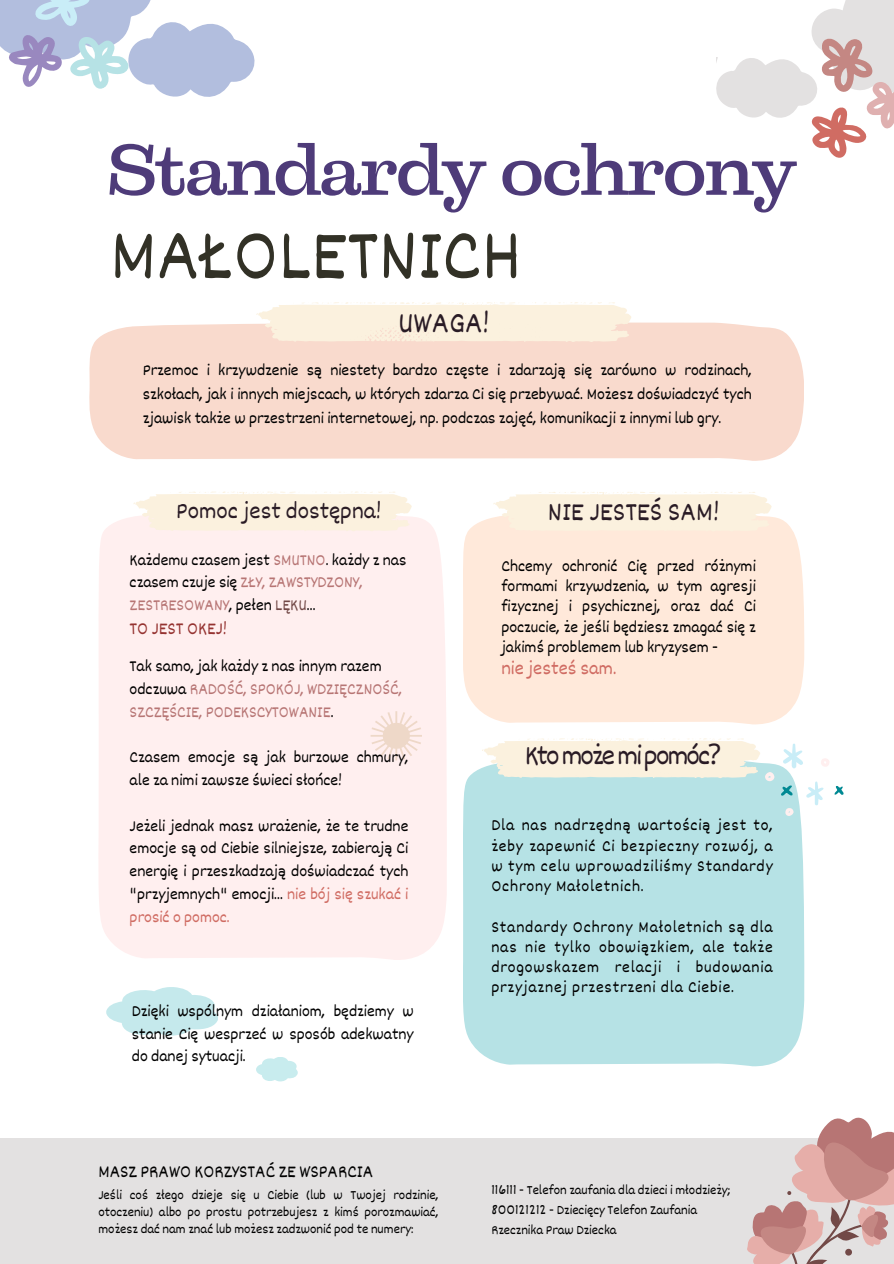
<style>
.page{position:relative;width:894px;height:1264px;background:#fff}
.page>*{position:absolute;margin:0;border:0;box-sizing:border-box;transform-origin:0 0}
.t1{font:74.4px "Dekko";color:#323126}
.t2{font:500 67.8px "Liberteen";letter-spacing:-.04em;color:#4e3b79}
.t3{font:30px "Dekko";color:#291b25}
.t4{font:28.5px "Dekko";letter-spacing:-.065em;color:#291b25}
.t5{font:27px "Dekko";color:#291b25}
.t6{font:24px "Dekko";color:#291b25}
.t7{font:19.5px "Dekko";color:#d06c63}
.t8{font:18px "Dekko";color:#000}
.t9{font:18px "Dekko";color:#953331}
.t10{font:16.5px/20.2px "Dekko";color:#000;text-align:justify}
.t11{font:16.5px/22.8px "Dekko";color:#b77574}
.t12{font:13.5px/17px "Dekko";color:#000;text-align:justify}
.s1{color:#b77574}
.s2{color:#724947}
.s3{color:#000}
.s4{color:#d06c63}
.s5{font-family:"Noto Sans"}
</style>
<div class="page">
<div style="left:89px;top:322px;width:715px;height:139px;background:#f9dacd"></div>
<div style="left:99px;top:517px;width:347px;height:442px;background:#ffefef"></div>
<div style="left:463px;top:517px;width:341px;height:207px;background:#ffe9da"></div>
<div style="left:463px;top:764px;width:341px;height:302px;background:#b6e2e5"></div>
<svg style="left:256px;top:302px;width:375px;height:40px;background:#fbf0df"></svg>
<svg style="left:133px;top:491px;width:278px;height:40px;background:#fbf2e2"></svg>
<svg style="left:493px;top:492px;width:278px;height:40px;background:#fbf1e0"></svg>
<div style="left:0;top:1137px;width:893px;height:126px;background:#e3e1e1"></div>
<svg style="left:742px;top:1117px;width:151px;height:147px"></svg>
<svg style="left:716px;top:0;width:177px;height:158px"></svg>
<svg style="left:834px;top:786px;width:9px;height:9px"></svg>
<svg style="left:782px;top:743px;width:21px;height:25px"></svg>
<svg style="left:806px;top:781px;width:17px;height:24px"></svg>
<svg style="left:780px;top:785px;width:12px;height:11px"></svg>
<svg style="left:482px;top:738px;width:292px;height:43px;background:#f2f0e2"></svg>
<svg style="left:821px;top:758px;width:8px;height:9px"></svg>
<svg style="left:785px;top:808px;width:8px;height:8px"></svg>
<svg style="left:370px;top:711px;width:52px;height:49px"></svg>
<svg style="left:106px;top:987px;width:112px;height:48px"></svg>
<svg style="left:256px;top:1057px;width:42px;height:24px"></svg>
<svg style="left:0;top:0;width:255px;height:97px"></svg>
<p class="t2" style="left:106px;top:121px;width:692px">Standardy ochrony</p>
<p class="t1" style="left:110px;top:208px;width:413px">MAŁOLETNICH</p>
<p class="t3" style="left:398px;top:304px;width:93px">UWAGA!</p>
<p class="t10" style="left:143px;top:358px;width:610px;line-height:23.7px">Przemoc i krzywdzenie są niestety bardzo częste i zdarzają się zarówno w rodzinach, szkołach, jak i innych miejscach, w których zdarza Ci się przebywać. Możesz doświadczyć tych zjawisk także w przestrzeni internetowej, np. podczas zajęć, komunikacji z innymi lub gry.</p>
<p class="t6" style="left:176px;top:495px;width:206px">Pomoc jest dostępna!</p>
<p class="t10" style="left:130px;top:547px;width:278px;line-height:22.8px;text-align:left">Każdemu czasem jest <span class="s1">SMUTNO</span>. każdy z nas czasem czuje się <span class="s1">ZŁY, ZAWSTYDZONY,<br>ZESTRESOWANY</span>, pełen <span class="s2">LĘKU</span>...</p>
<h6 class="t9" style="left:130px;top:617px;width:99px">TO JEST OKEJ!</h6>
<p class="t11" style="left:130px;top:654px;width:274px"><span class="s3">Tak samo, jak każdy z nas innym razem odczuwa</span> RADOŚĆ, SPOKÓJ, WDZIĘCZNOŚĆ,<br>SZCZĘŚCIE, PODEKSCYTOWANIE<span class="s3">.</span></p>
<p class="t10" style="left:130px;top:745px;width:280px;line-height:22.8px">Czasem emocje są jak burzowe chmury, ale za nimi zawsze świeci słońce!</p>
<p class="t10" style="left:130px;top:813px;width:280px;line-height:22.8px">Jeżeli jednak masz wrażenie, że te trudne emocje są od Ciebie silniejsze, zabierają Ci energię i przeszkadzają doświadczać tych "przyjemnych" emocji... <span class="s4">nie bój się szukać i prosić o pomoc.</span></p>
<p class="t10" style="left:132px;top:999px;width:283px;line-height:22.5px">Dzięki wspólnym działaniom, będziemy w stanie Cię wesprzeć w sposób adekwatny do danej sytuacji.</p>
<p class="t8" style="left:98px;top:1159px;width:276px">MASZ PRAWO KORZYSTAĆ ZE WSPARCIA</p>
<p class="t12" style="left:98px;top:1185px;width:341px">Jeśli coś złego dzieje się u Ciebie (lub w Twojej rodzinie, otoczeniu) albo po prostu potrzebujesz z kimś porozmawiać, możesz dać nam znać lub możesz zadzwonić pod te numery:</p>
<p class="t5" style="left:547px;top:495px;width:173px">NIE JESTEŚ SAM!</p>
<p class="t10" style="left:501px;top:555px;width:256px">Chcemy ochronić Cię przed różnymi formami krzywdzenia, w tym agresji fizycznej i psychicznej, oraz dać Ci poczucie, że jeśli będziesz zmagać się z jakimś problemem lub kryzysem -</p>
<h3 class="t7" style="left:501px;top:656px;width:117px">nie jesteś sam.</h3>
<p class="t4" style="left:524px;top:737px;width:198px">Ktomożemipomóc<span class="s5">?</span></p>
<h2 class="t10" style="left:491px;top:814px;width:283px">Dla nas nadrzędną wartością jest to, żeby zapewnić Ci bezpieczny rozwój, a w tym celu wprowadziliśmy Standardy Ochrony Małoletnich.</h2>
<h1 class="t10" style="left:491px;top:915px;width:283px">Standardy Ochrony Małoletnich są dla nas nie tylko obowiązkiem, ale także drogowskazem relacji i budowania przyjaznej przestrzeni dla Ciebie.</h1>
<p class="t12" style="left:491px;top:1180px;width:240px">116111 - Telefon zaufania dla dzieci i młodzieży;</p>
<p class="t12" style="left:491px;top:1199px;width:207px;line-height:20.2px">800121212 - Dziecięcy Telefon Zaufania<br>Rzecznika Praw Dziecka</p>
</div>
